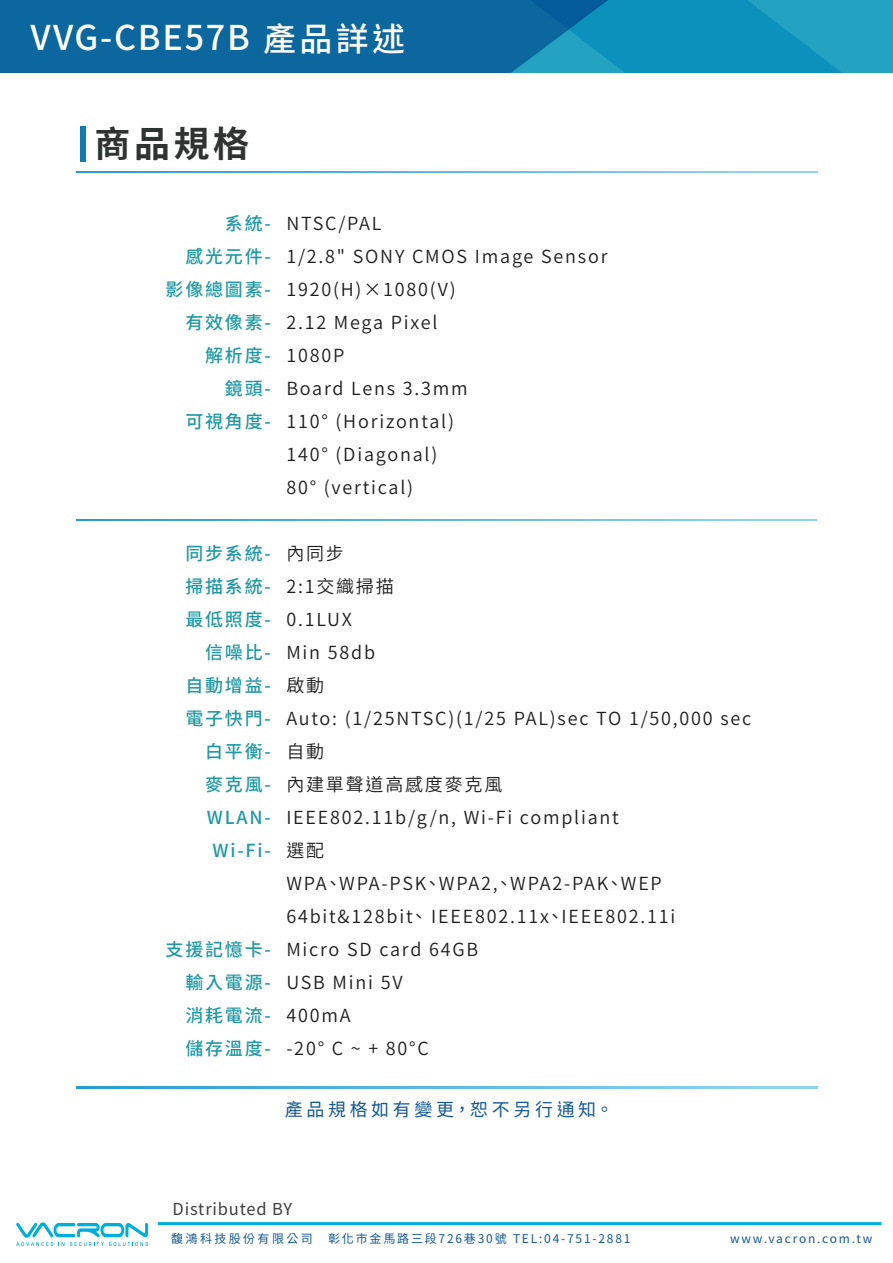
<style>
.page{position:relative;width:893px;height:1263px;background:#fff}
.page>*{position:absolute;margin:0;border:0;box-sizing:border-box;transform-origin:0 0}
.t1{font:700 36px "Noto Sans CJ Ktc";color:#313333}
.t2{font:500 34.2px "Noto Sans CJ Ktc";letter-spacing:.05em;color:#fff}
.t3{font:600 18px/33px "Noto Sans CJ Ktc";letter-spacing:.1em;color:#1e1e1e}
.t4{font:500 18px/33px "Noto Sans CJ Ktc";letter-spacing:.1em;color:#2099a5;text-align:right}
.t5{font:18px "Noto Sans Mono CJ Ktc";letter-spacing:.2em;color:#125993}
.t6{font:16.5px "Noto Sans CJ Ktc";letter-spacing:.05em;color:#3f3f3f}
.t7{font:12px "Noto Sans CJ Ktc";letter-spacing:.15em;color:#125993}
.t8{font:12px "Noto Sans CJ Ktc";letter-spacing:.2em;color:#125993}
.s1{font-size:33px}
</style>
<div class="page">
<svg style="left:77px;top:171px;width:741px;height:1px"></svg>
<svg style="left:76px;top:520px;width:741px;height:1px"></svg>
<svg style="left:77px;top:1086px;width:741px;height:2px"></svg>
<svg style="left:754px;top:0;width:139px;height:73px;background:#1b9dbf"></svg>
<svg style="left:0;top:0;width:754px;height:73px;background:#0b72a4"></svg>
<div style="left:80px;top:127px;width:5px;height:35px;background:#127baf"></div>
<svg style="left:16px;top:1222px;width:132px;height:24px"></svg>
<hr style="left:158px;top:1222px;width:723px;height:3px;background:#00aedc">
<h2 class="t2" style="left:31px;top:18px;width:376px">VVG-CBE57B <span class="s1">產品詳述</span></h2>
<h1 class="t1" style="left:95px;top:124px;width:156px">商品規格</h1>
<p class="t4" style="left:166px;top:207px;width:107px">系統-<br>感光元件-影像總圖素-有效像素-解析度-<br>鏡頭-<br>可視角度-</p>
<p class="t3" style="left:286px;top:207px;width:323px">NTSC/PAL<br>1/2.8" SONY CMOS Image Sensor<br>1920(H)×1080(V)<br>2.12 Mega Pixel<br>1080P<br>Board Lens 3.3mm<br>110° (Horizontal)<br>140° (Diagonal)<br>80° (vertical)</p>
<p class="t4" style="left:185px;top:537px;width:87px">同步系統-掃描系統-最低照度-信噪比-自動增益-電子快門-白平衡-麥克風-<br>WLAN-<br>Wi-Fi-</p>
<p class="t4" style="left:185px;top:933px;width:87px;text-align:justify;text-indent:-20px">支援記憶卡-輸入電源-消耗電流-儲存溫度-</p>
<p class="t3" style="left:286px;top:537px;width:467px">內同步<br>2:1交織掃描<br>0.1LUX<br>Min 58db<br>啟動<br>Auto: (1/25NTSC)(1/25 PAL)sec TO 1/50,000 sec自動<br>內建單聲道高感度麥克風<br>IEEE802.11b/g/n, Wi-Fi compliant<br>選配<br>WPA、WPA-PSK、WPA2,、WPA2-PAK、WEP<br>64bit&amp;128bit、 IEEE802.11x、IEEE802.11i<br>Micro SD card 64GB<br>USB Mini 5V<br>400mA<br>-20° C ~ + 80°C</p>
<p class="t5" style="left:285px;top:1099px;width:330px">產品規格如有變更，恕不另行通知。</p>
<p class="t6" style="left:173px;top:1200px;width:121px">Distributed BY</p>
<p class="t8" style="left:171px;top:1232px;width:143px">馥鴻科技股份有限公司</p>
<p class="t7" style="left:328px;top:1232px;width:304px">彰化市金馬路三段726巷30號 TEL:04-751-2881</p>
<p class="t7" style="left:730px;top:1232px;width:144px">www.vacron.com.tw</p>
</div>
